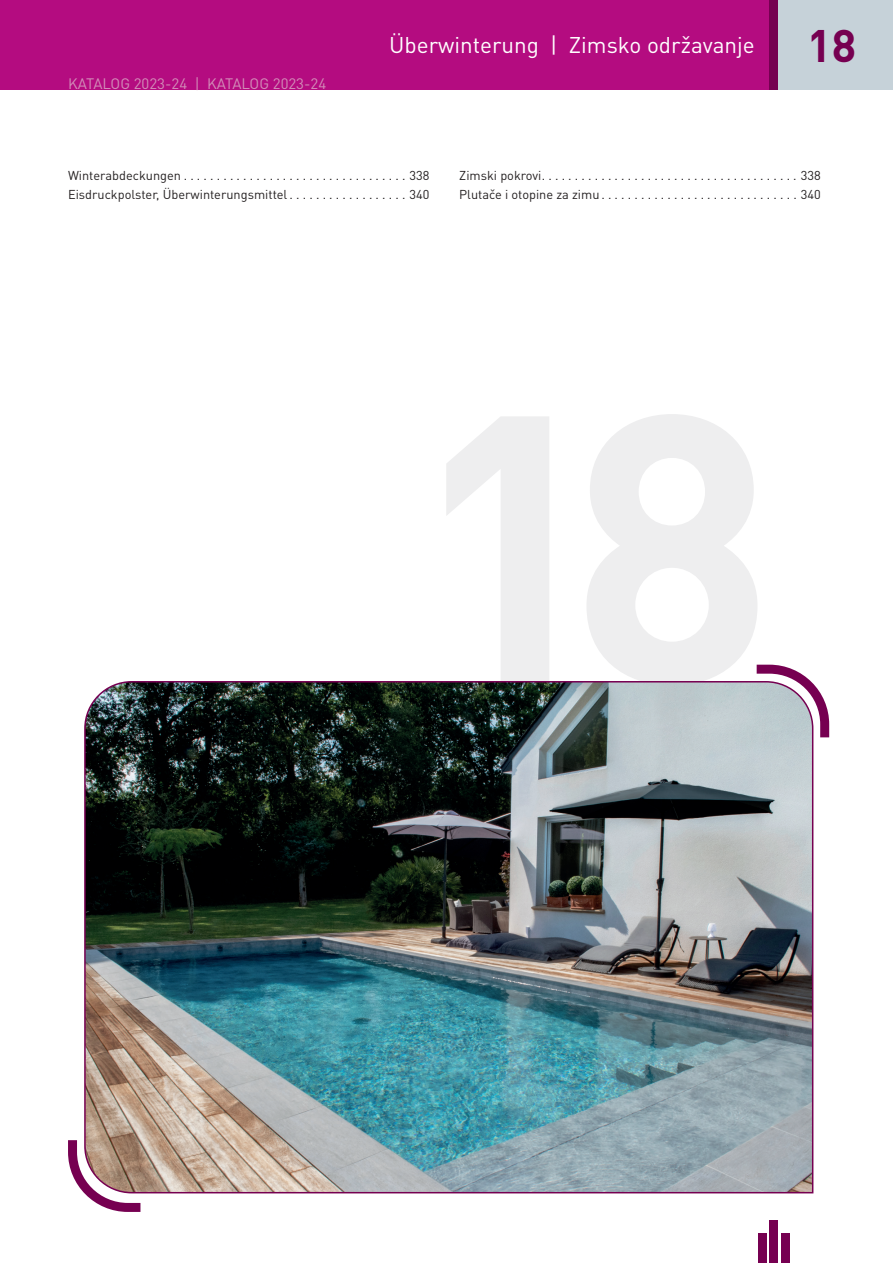
<style>
.page{position:relative;width:893px;height:1263px;background:#fff}
.page>*{position:absolute;margin:0;border:0;box-sizing:border-box;transform-origin:0 0}
.t1{font:700 45px "DIN Pro";color:#760051}
.t2{font:22.5px "DIN Pro";color:#fff}
.t3{font:15px "DIN Pro";color:#d28db8}
.t4{font:12.75px/19.5px "DIN Pro";color:#231f20}
</style>
<div class="page">
<div style="left:775px;top:0;width:118px;height:89px;background:#c6d2d9"></div>
<div style="left:0;top:0;width:773px;height:89px;background:#b40c80"></div>
<div style="left:770px;top:0;width:8px;height:89px;background:#760051"></div>
<div style="left:770px;top:1220px;width:8px;height:43px;background:#760051"></div>
<div style="left:758px;top:1233px;width:8px;height:30px;background:#760051"></div>
<div style="left:781px;top:1233px;width:9px;height:30px;background:#760051"></div>
<img style="left:84px;top:681px;width:730px;height:513px">
<svg style="left:748px;top:664px;width:82px;height:82px"></svg>
<svg style="left:68px;top:1131px;width:81px;height:81px"></svg>
<p class="t3" style="left:68px;top:74px;width:260px">KATALOG 2023-24 | KATALOG 2023-24</p>
<h2 class="t2" style="left:389px;top:30px;width:367px">Überwinterung | Zimsko održavanje</h2>
<h1 class="t1" style="left:807px;top:15px;width:50px">18</h1>
<p class="t4" style="left:68px;top:165px;width:363px">Winterabdeckungen . . . . . . . . . . . . . . . . . . . . . . . . . . . . . . . . . . 338<br>Eisdruckpolster, Überwinterungsmittel . . . . . . . . . . . . . . . . . . 340</p>
<p class="t4" style="left:459px;top:165px;width:363px">Zimski pokrovi . . . . . . . . . . . . . . . . . . . . . . . . . . . . . . . . . . . . . . . 338<br>Plutače i otopine za zimu . . . . . . . . . . . . . . . . . . . . . . . . . . . . . . 340</p>
</div>
